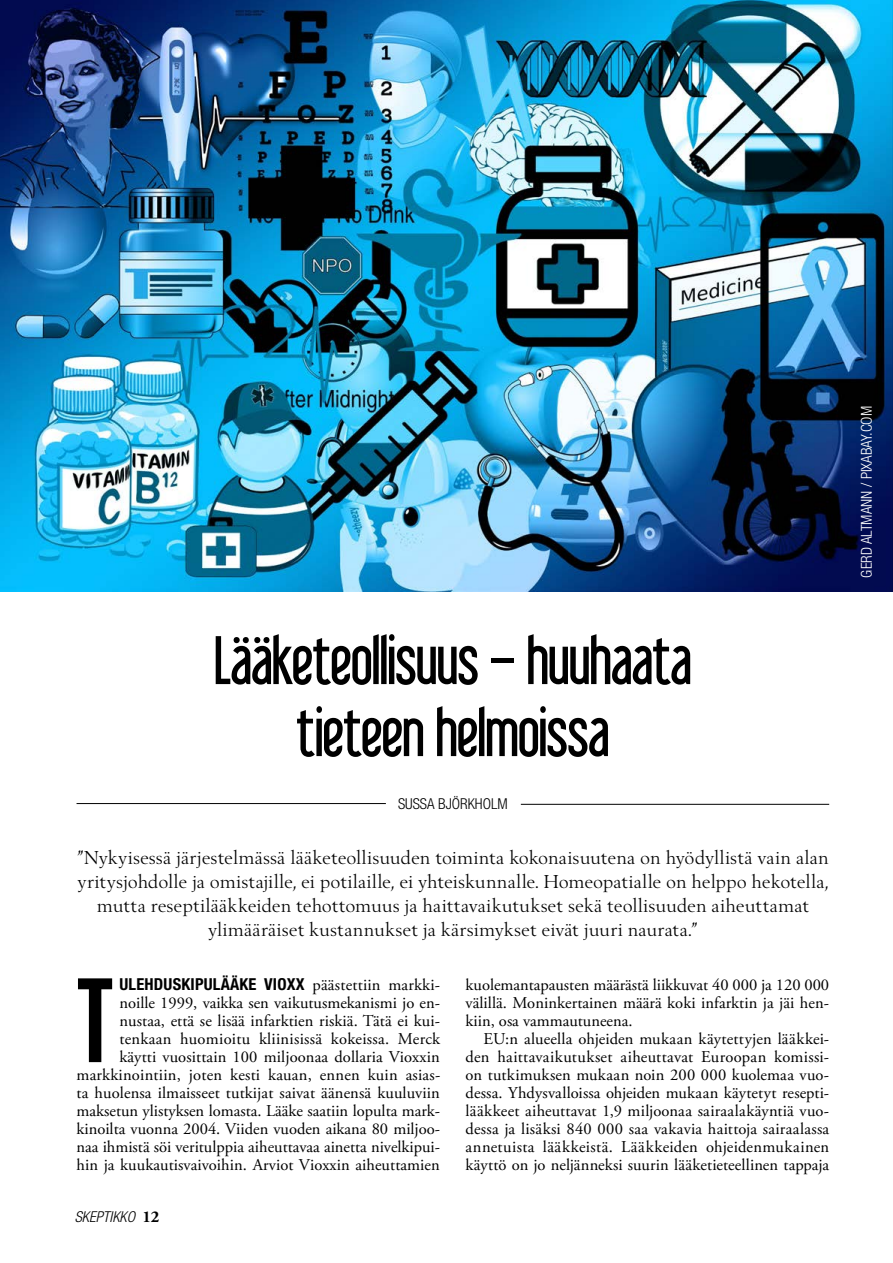
<style>
.page{position:relative;width:893px;height:1263px;background:#fff}
.page>*{position:absolute;margin:0;border:0;box-sizing:border-box;transform-origin:0 0}
.t1{font:900 extra-condensed 117.6px "Helvetica LT";color:#000}
.t2{font:60px/72px "Libel Suit";letter-spacing:-.005em;color:#000;text-align:center}
.t3{font:19.5px/24px "Berling EF";letter-spacing:.005em;color:#000;text-align:center}
.t4{font:16.5px/18px "Adobe Garamond Pro";letter-spacing:.005em;color:#000;text-align:justify}
.t5{font:700 condensed 16.5px "Helvetica Neue LT Std";letter-spacing:.015em;color:#000}
.t6{font:300 condensed 15px "Helvetica Neue LT Std";color:#fff}
.t7{font:300 condensed 15px "Helvetica Neue LT Std";color:#000}
.t8{font:italic 300 condensed 15px "Helvetica Neue LT Std";color:#000}
.s1{font-family:"Adobe Garamond Pro";font-weight:400;font-stretch:normal}
.s2{font-family:"Adobe Garamond Pro";font-weight:700;font-style:normal;font-stretch:normal;font-size:16.5px}
</style>
<div class="page">
<img style="left:0;top:0;width:893px;height:591px">
<hr style="left:77px;top:803px;width:309px;height:1px;background:#000">
<hr style="left:521px;top:804px;width:308px;height:1px;background:#000">
<h2 class="t2" style="left:214px;top:625px;width:479px">Lääketeollisuus – huuhaata tieteen helmoissa</h2>
<p class="t7" style="left:398px;top:795px;width:111px">SUSSA BJÖRKHOLM</p>
<p class="t3" style="left:77px;top:846px;width:753px">”Nykyisessä järjestelmässä lääketeollisuuden toiminta kokonaisuutena on hyödyllistä vain alan yritysjohdolle ja omistajille, ei potilaille, ei yhteiskunnalle. Homeopatialle on helppo hekotella, mutta reseptilääkkeiden tehottomuus ja haittavaikutukset sekä teollisuuden aiheuttamat ylimääräiset kustannukset ja kärsimykset eivät juuri naurata.”</p>
<h1 class="t1" style="left:77px;top:953px;width:39px">T</h1>
<p class="t5" style="left:119px;top:974px;width:322px">ULEHDUSKIPULÄÄKE VIOXX <span class="s1">päästettiin markki-</span></p>
<p class="t4" style="left:77px;top:994px;width:365px;text-align:right">noille 1999, vaikka sen vaikutusmekanismi jo en&shy;nustaa, että se lisää infarktien riskiä. Tätä ei kui&shy;tenkaan huomioitu kliinisissä kokeissa. Merck<br>käytti vuosittain 100 miljoonaa dollaria Vioxxin markkinointiin, joten kesti kauan, ennen kuin asias&shy;ta huolensa ilmaisseet tutkijat saivat äänensä kuuluviin maksetun ylistyksen lomasta. Lääke saatiin lopulta mark&shy;kinoilta vuonna 2004. Viiden vuoden aikana 80 miljoo&shy;naa ihmistä söi veritulppia aiheuttavaa ainetta nivelkipui&shy;hin ja kuukautisvaivoihin. Arviot Vioxxin aiheuttamien</p>
<p class="t8" style="left:75px;top:1208px;width:86px">SKEPTIKKO <span class="s2">12</span></p>
<p class="t4" style="left:466px;top:976px;width:365px">kuolemantapausten määrästä liikkuvat 40 000 ja 120 000 välillä. Moninkertainen määrä koki infarktin ja jäi hen&shy;kiin, osa vammautuneena.</p>
<p class="t4" style="left:466px;top:1030px;width:365px;text-indent:18px">EU:n alueella ohjeiden mukaan käytettyjen lääkkei&shy;den haittavaikutukset aiheuttavat Euroopan komissi&shy;on tutkimuksen mukaan noin 200 000 kuolemaa vuo&shy;dessa. Yhdysvalloissa ohjeiden mukaan käytetyt resepti&shy;lääkkeet aiheuttavat 1,9 miljoonaa sairaalakäyntiä vuo&shy;dessa ja lisäksi 840 000 saa vakavia haittoja sairaalassa annetuista lääkkeistä. Lääkkeiden ohjeidenmukainen käyttö on jo neljänneksi suurin lääketieteellinen tappaja</p>
<p class="t6" style="left:858px;top:577px;width:173px;rotate:-90deg">GERD ALTMANN / PIXABAY.COM</p>
</div>
